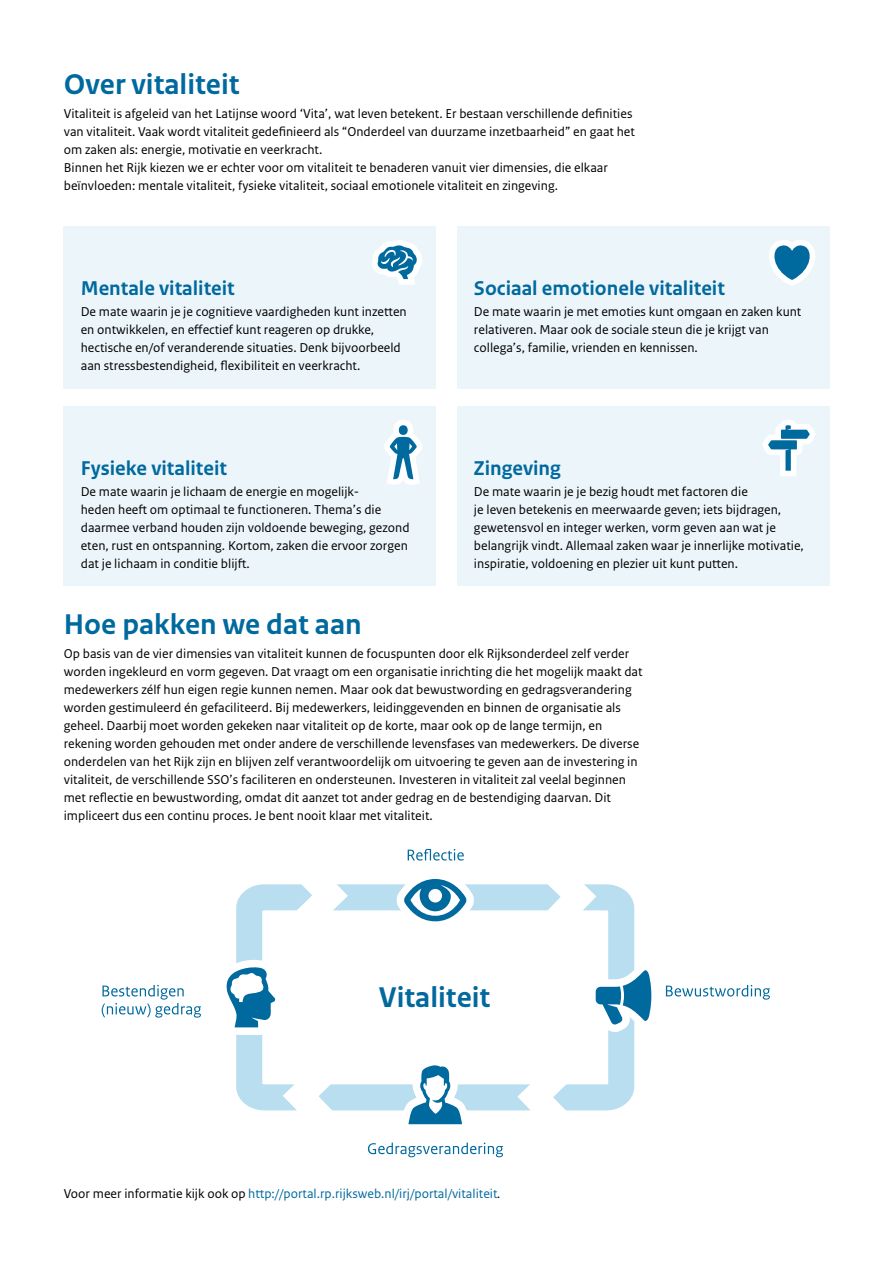
<style>
.page{position:relative;width:893px;height:1263px;background:#fff}
.page>*{position:absolute;margin:0;border:0;box-sizing:border-box;transform-origin:0 0}
.Alineastijl_2{font:700 30px "Rijksoverheid Sans Text";color:#00699e}
.Alineakop{font:700 21px "Rijksoverheid Sans Text";color:#00699e}
.Body{font:13.5px/18px "Rijksoverheid Sans Text";color:#000}
.Body-2{font:13.5px "Rijksoverheid Sans Text";color:#00699e}
.s1{color:#000}
.s2{font-style:italic;color:#000}
</style>
<div class="page">
<div style="left:64px;top:227px;width:372px;height:162px;background:#ecf5fa"></div>
<div style="left:64px;top:407px;width:372px;height:179px;background:#ecf5fa"></div>
<div style="left:457px;top:227px;width:372px;height:162px;background:#ecf5fa"></div>
<div style="left:457px;top:407px;width:372px;height:179px;background:#ecf5fa"></div>
<svg style="left:365px;top:226px;width:65px;height:59px"></svg>
<svg style="left:762px;top:420px;width:54px;height:56px"></svg>
<svg style="left:769px;top:240px;width:46px;height:45px"></svg>
<svg style="left:384px;top:420px;width:38px;height:65px"></svg>
<svg style="left:102px;top:848px;width:668px;height:310px"></svg>
<h2 class="Alineastijl_2" style="left:64px;top:67px;width:177px">Over vitaliteit</h2>
<p class="Body" style="left:64px;top:105px;width:573px">Vitaliteit is afgeleid van het Latijnse woord ‘Vita’, wat leven betekent. Er bestaan verschillende definities van vitaliteit. Vaak wordt vitaliteit gedefinieerd als “Onderdeel van duurzame inzetbaarheid” en gaat het om zaken als: energie, motivatie en veerkracht.</p>
<p class="Body" style="left:64px;top:159px;width:546px">Binnen het Rijk kiezen we er echter voor om vitaliteit te benaderen vanuit vier dimensies, die elkaar beïnvloeden: mentale vitaliteit, fysieke vitaliteit, sociaal emotionele vitaliteit en zingeving.</p>
<h2 class="Alineakop" style="left:81px;top:276px;width:156px">Mentale vitaliteit</h2>
<p class="Body" style="left:81px;top:303px;width:327px">De mate waarin je je cognitieve vaardigheden kunt inzetten en ontwikkelen, en effectief kunt reageren op drukke, hectische en/of veranderende situaties. Denk bijvoorbeeld aan stressbestendigheid, flexibiliteit en veerkracht.</p>
<h2 class="Alineakop" style="left:81px;top:456px;width:148px">Fysieke vitaliteit</h2>
<p class="Body" style="left:81px;top:483px;width:330px">De mate waarin je lichaam de energie en mogelijk-<br>heden heeft om optimaal te functioneren. Thema’s die daarmee verband houden zijn voldoende beweging, gezond eten, rust en ontspanning. Kortom, zaken die ervoor zorgen dat je lichaam in conditie blijft.</p>
<h2 class="Alineakop" style="left:474px;top:276px;width:252px">Sociaal emotionele vitaliteit</h2>
<p class="Body" style="left:474px;top:303px;width:329px">De mate waarin je met emoties kunt omgaan en zaken kunt relativeren. Maar ook de sociale steun die je krijgt van collega’s, familie, vrienden en kennissen.</p>
<h2 class="Alineakop" style="left:474px;top:456px;width:88px">Zingeving</h2>
<p class="Body" style="left:474px;top:483px;width:331px">De mate waarin je je bezig houdt met factoren die<br>je leven betekenis en meerwaarde geven; iets bijdragen, gewetensvol en integer werken, vorm geven aan wat je belangrijk vindt. Allemaal zaken waar je innerlijke motivatie, inspiratie, voldoening en plezier uit kunt putten.</p>
<h2 class="Alineastijl_2" style="left:64px;top:607px;width:299px">Hoe pakken we dat aan</h2>
<p class="Body" style="left:64px;top:645px;width:580px">Op basis van de vier dimensies van vitaliteit kunnen de focuspunten door elk Rijksonderdeel zelf verder worden ingekleurd en vorm gegeven. Dat vraagt om een organisatie inrichting die het mogelijk maakt dat medewerkers zélf hun eigen regie kunnen nemen. Maar ook dat bewustwording en gedragsverandering worden gestimuleerd én gefaciliteerd. Bij medewerkers, leidinggevenden en binnen de organisatie als geheel. Daarbij moet worden gekeken naar vitaliteit op de korte, maar ook op de lange termijn, en rekening worden gehouden met onder andere de verschillende levensfases van medewerkers. De diverse onderdelen van het Rijk zijn en blijven zelf verantwoordelijk om uitvoering te geven aan de investering in vitaliteit, de verschillende SSO’s faciliteren en ondersteunen. Investeren in vitaliteit zal veelal beginnen met reflectie en bewustwording, omdat dit aanzet tot ander gedrag en de bestendiging daarvan. Dit impliceert dus een continu proces. Je bent nooit klaar met vitaliteit.</p>
<h1 class="Alineastijl_2" style="left:379px;top:980px;width:113px">Vitaliteit</h1>
<p class="Body-2" style="left:64px;top:1186px;width:438px"><span class="s1">Voor meer informatie kijk ook op</span> http://portal.rp.rijksweb.nl/irj/portal/vitaliteit<span class="s2">.</span></p>
</div>
